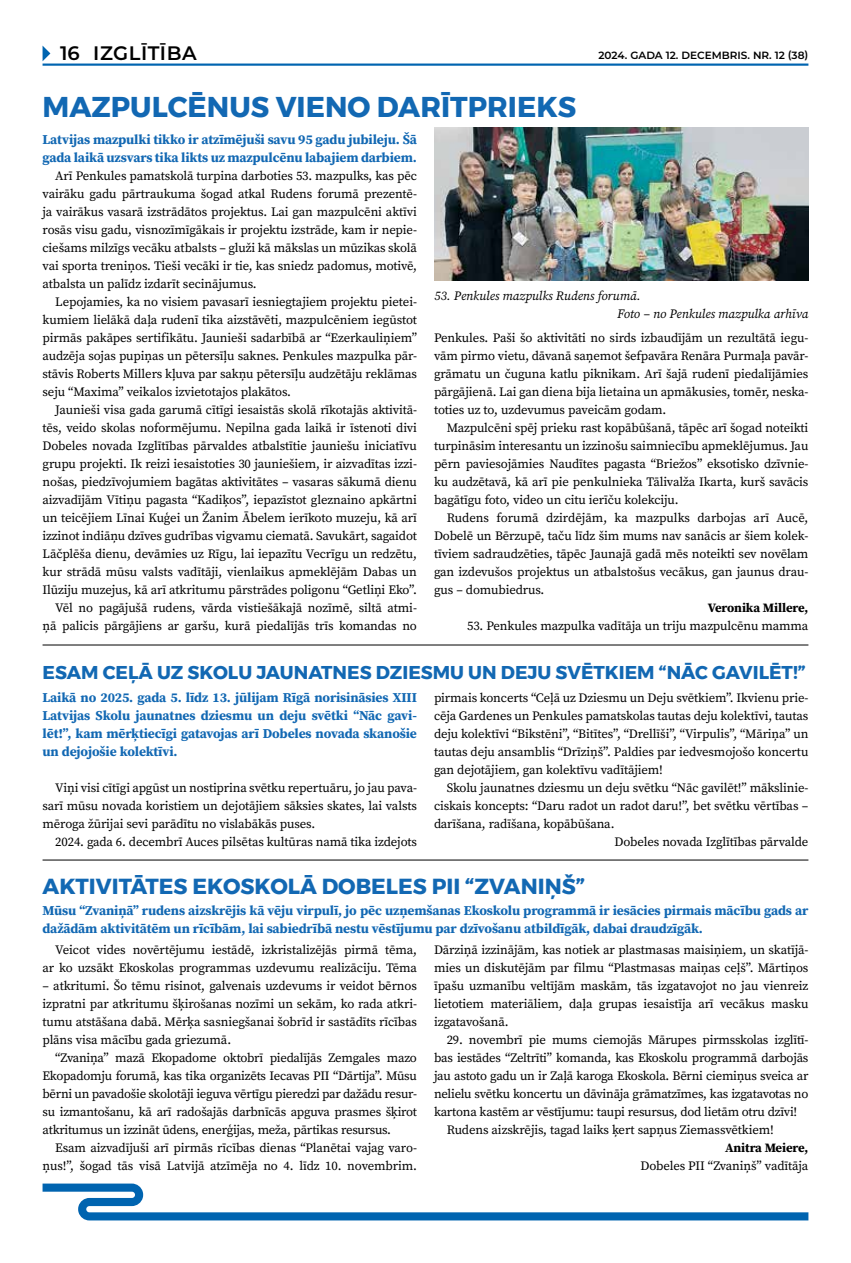
<style>
.page{position:relative;width:851px;height:1263px;background:#fff}
.page>*{position:absolute;margin:0;border:0;box-sizing:border-box;transform-origin:0 0}
.t1{font:700 28.65px "Montserrat";color:#1268b3}
.t2{font:700 21.75px "Montserrat";color:#1268b3}
.t3{font:600 19.5px "Montserrat";letter-spacing:.025em;color:#000}
.t4{font:700 18.45px "Montserrat";color:#1268b3}
.t5{font:700 13.5px/18px "Source Serif Pro";letter-spacing:-.01em;color:#1268b3}
.t6{font:12.75px/18px "Source Serif Pro";letter-spacing:-.01em;color:#000;text-align:justify}
.t7{font:italic 12.75px/18px "Source Serif Pro";letter-spacing:-.005em;color:#000}
.t8{font:700 12.75px "Source Serif Pro";letter-spacing:-.01em;color:#000}
.t9{font:600 10.5px "Montserrat";color:#000}
</style>
<div class="page">
<hr style="left:43px;top:64px;width:765px;height:2px;background:#0064b0">
<svg style="left:43px;top:46px;width:7px;height:15px"></svg>
<svg style="left:43px;top:1183px;width:765px;height:37px"></svg>
<img style="left:434px;top:128px;width:374px;height:153px">
<hr style="left:43px;top:860px;width:765px;height:1px;background:#000">
<hr style="left:43px;top:645px;width:765px;height:1px;background:#000">
<h3 class="t3" style="left:60px;top:39px;width:138px">16 IZGLĪTĪBA</h3>
<p class="t9" style="left:598px;top:47px;width:211px">2024. GADA 12. DECEMBRIS. NR. 12 (38)</p>
<h1 class="t1" style="left:43px;top:84px;width:535px">MAZPULCĒNUS VIENO DARĪTPRIEKS</h1>
<p class="t5" style="left:43px;top:130px;width:376px">Latvijas mazpulki tikko ir atzīmējuši savu 95 gadu jubileju. Šā gada laikā uzsvars tika likts uz mazpulcēnu labajiem darbiem.</p>
<p class="t6" style="left:43px;top:167px;width:376px;text-indent:13px">Arī Penkules pamatskolā turpina darboties 53. mazpulks, kas pēc vairāku gadu pārtraukuma šogad atkal Rudens forumā prezentē&shy;ja vairākus vasarā izstrādātos projektus. Lai gan mazpulcēni aktīvi rosās visu gadu, visnozīmīgākais ir projektu izstrāde, kam ir nepie&shy;ciešams milzīgs vecāku atbalsts – gluži kā mākslas un mūzikas skolā vai sporta treniņos. Tieši vecāki ir tie, kas sniedz padomus, motivē, atbalsta un palīdz izdarīt secinājumus.</p>
<p class="t6" style="left:43px;top:293px;width:376px;text-indent:13px">Lepojamies, ka no visiem pavasarī iesniegtajiem projektu pietei&shy;kumiem lielākā daļa rudenī tika aizstāvēti, mazpulcēniem iegūstot pirmās pakāpes sertifikātu. Jaunieši sadarbībā ar “Ezerkauliņiem” audzēja sojas pupiņas un pētersīļu saknes. Penkules mazpulka pār&shy;stāvis Roberts Millers kļuva par sakņu pētersīļu audzētāju reklāmas seju “Maxima” veikalos izvietotajos plakātos.</p>
<p class="t6" style="left:43px;top:401px;width:376px;text-align:right">Jaunieši visa gada garumā cītīgi iesaistās skolā rīkotajās aktivitā&shy;tēs, veido skolas noformējumu. Nepilna gada laikā ir īstenoti divi Dobeles novada Izglītības pārvaldes atbalstītie jauniešu iniciatīvu grupu projekti. Ik reizi iesaistoties 30 jauniešiem, ir aizvadītas izzi&shy;nošas, piedzīvojumiem bagātas aktivitātes – vasaras sākumā dienu aizvadījām Vītiņu pagasta “Kadiķos”, iepazīstot gleznaino apkārtni un teicējiem Līnai Kuģei un Žanim Ābelem ierīkoto muzeju, kā arī izzinot indiāņu dzīves gudrības vigvamu ciematā. Savukārt, sagaidot Lāčplēša dienu, devāmies uz Rīgu, lai iepazītu Vecrīgu un redzētu, kur strādā mūsu valsts vadītāji, vienlaikus apmeklējām Dabas un Ilūziju muzejus, kā arī atkritumu pārstrādes poligonu “Getliņi Eko”.<br>Vēl no pagājušā rudens, vārda vistiešākajā nozīmē, siltā atmi&shy;ņā palicis pārgājiens ar garšu, kurā piedalījās trīs komandas no</p>
<p class="t7" style="left:617px;top:287px;width:193px;text-indent:-183px">53. Penkules mazpulks Rudens forumā.<br>Foto – no Penkules mazpulka arhīva</p>
<p class="t6" style="left:434px;top:329px;width:376px">Penkules. Paši šo aktivitāti no sirds izbaudījām un rezultātā iegu&shy;vām pirmo vietu, dāvanā saņemot šefpavāra Renāra Purmaļa pavār&shy;grāmatu un čuguna katlu piknikam. Arī šajā rudenī piedalījāmies pārgājienā. Lai gan diena bija lietaina un apmākusies, tomēr, neska&shy;toties uz to, uzdevumus paveicām godam.</p>
<p class="t6" style="left:434px;top:419px;width:376px;text-indent:13px">Mazpulcēni spēj prieku rast kopābūšanā, tāpēc arī šogad noteikti turpināsim interesantu un izzinošu saimniecību apmeklējumus. Jau pērn paviesojāmies Naudītes pagasta “Briežos” eksotisko dzīvnie&shy;ku audzētavā, kā arī pie penkulnieka Tālivalža Ikarta, kurš savācis bagātīgu foto, video un citu ierīču kolekciju.</p>
<p class="t6" style="left:434px;top:509px;width:376px;text-indent:13px">Rudens forumā dzirdējām, ka mazpulks darbojas arī Aucē, Dobelē un Bērzupē, taču līdz šim mums nav sanācis ar šiem kolek&shy;tīviem sadraudzēties, tāpēc Jaunajā gadā mēs noteikti sev novēlam gan izdevušos projektus un atbalstošus vecākus, gan jaunus drau&shy;gus – domubiedrus.</p>
<p class="t8" style="left:707px;top:599px;width:102px">Veronika Millere,</p>
<p class="t6" style="left:467px;top:617px;width:343px">53. Penkules mazpulka vadītāja un triju mazpulcēnu mamma</p>
<h3 class="t4" style="left:43px;top:657px;width:764px">ESAM CEĻĀ UZ SKOLU JAUNATNES DZIESMU UN DEJU SVĒTKIEM “NĀC GAVILĒT!”</h3>
<p class="t5" style="left:43px;top:688px;width:376px;text-align:justify">Laikā no 2025. gada 5. līdz 13. jūlijam Rīgā norisināsies XIII Latvijas Skolu jaunatnes dziesmu un deju svētki “Nāc gavi&shy;lēt!”, kam mērķtiecīgi gatavojas arī Dobeles novada skanošie un dejojošie kolektīvi.</p>
<p class="t6" style="left:43px;top:779px;width:376px;text-indent:13px">Viņi visi cītīgi apgūst un nostiprina svētku repertuāru, jo jau pava&shy;sarī mūsu novada koristiem un dejotājiem sāksies skates, lai valsts mēroga žūrijai sevi parādītu no vislabākās puses.</p>
<p class="t6" style="left:55px;top:833px;width:363px">2024. gada 6. decembrī Auces pilsētas kultūras namā tika izdejots</p>
<p class="t6" style="left:434px;top:689px;width:376px">pirmais koncerts “Ceļā uz Dziesmu un Deju svētkiem”. Ikvienu prie&shy;cēja Gardenes un Penkules pamatskolas tautas deju kolektīvi, tautas deju kolektīvi “Bikstēni”, “Bitītes”, “Drellīši”, “Virpulis”, “Māriņa” un tautas deju ansamblis “Drīziņš”. Paldies par iedvesmojošo koncertu gan dejotājiem, gan kolektīvu vadītājiem!</p>
<p class="t6" style="left:446px;top:779px;width:363px">Skolu jaunatnes dziesmu un deju svētku “Nāc gavilēt!” mākslinie-</p>
<p class="t6" style="left:434px;top:797px;width:376px">ciskais koncepts: “Daru radot un radot daru!”, bet svētku vērtības –</p>
<p class="t6" style="left:434px;top:815px;width:182px">darīšana, radīšana, kopābūšana.</p>
<p class="t6" style="left:614px;top:833px;width:195px">Dobeles novada Izglītības pārvalde</p>
<h2 class="t2" style="left:43px;top:868px;width:544px">AKTIVITĀTES EKOSKOLĀ DOBELES PII “ZVANIŅŠ”</h2>
<p class="t5" style="left:43px;top:901px;width:767px">Mūsu “Zvaniņā” rudens aizskrējis kā vēju virpulī, jo pēc uzņemšanas Ekoskolu programmā ir iesācies pirmais mācību gads ar dažādām aktivitātēm un rīcībām, lai sabiedrībā nestu vēstījumu par dzīvošanu atbildīgāk, dabai draudzīgāk.</p>
<p class="t6" style="left:43px;top:941px;width:376px;text-align:right">Veicot vides novērtējumu iestādē, izkristalizējās pirmā tēma, ar ko uzsākt Ekoskolas programmas uzdevumu realizāciju. Tēma</p>
<p class="t6" style="left:43px;top:977px;width:376px">– atkritumi. Šo tēmu risinot, galvenais uzdevums ir veidot bērnos izpratni par atkritumu šķirošanas nozīmi un sekām, ko rada atkri&shy;tumu atstāšana dabā. Mērķa sasniegšanai šobrīd ir sastādīts rīcības plāns visa mācību gada griezumā.</p>
<p class="t6" style="left:43px;top:1049px;width:376px;text-indent:13px">“Zvaniņa” mazā Ekopadome oktobrī piedalījās Zemgales mazo Ekopadomju forumā, kas tika organizēts Iecavas PII “Dārtija”. Mūsu bērni un pavadošie skolotāji ieguva vērtīgu pieredzi par dažādu resur&shy;su izmantošanu, kā arī radošajās darbnīcās apguva prasmes šķirot atkritumus un izzināt ūdens, enerģijas, meža, pārtikas resursus.</p>
<p class="t6" style="left:43px;top:1139px;width:376px;text-align:right">Esam aizvadījuši arī pirmās rīcības dienas “Planētai vajag varo&shy;ņus!”, šogad tās visā Latvijā atzīmēja no 4. līdz 10. novembrim.</p>
<p class="t6" style="left:434px;top:941px;width:376px">Dārziņā izzinājām, kas notiek ar plastmasas maisiņiem, un skatījā&shy;mies un diskutējām par filmu “Plastmasas maiņas ceļš”. Mārtiņos īpašu uzmanību veltījām maskām, tās izgatavojot no jau vienreiz lietotiem materiāliem, daļa grupas iesaistīja arī vecākus masku izgatavošanā.</p>
<p class="t6" style="left:446px;top:1031px;width:363px">29. novembrī pie mums ciemojās Mārupes pirmsskolas izglītī-</p>
<p class="t6" style="left:434px;top:1049px;width:376px">bas iestādes “Zeltrīti” komanda, kas Ekoskolu programmā darbojās</p>
<p class="t6" style="left:434px;top:1067px;width:376px">jau astoto gadu un ir Zaļā karoga Ekoskola. Bērni ciemiņus sveica ar</p>
<p class="t6" style="left:434px;top:1085px;width:376px">nelielu svētku koncertu un dāvināja grāmatzīmes, kas izgatavotas no</p>
<p class="t6" style="left:434px;top:1103px;width:365px">kartona kastēm ar vēstījumu: taupi resursus, dod lietām otru dzīvi!</p>
<p class="t6" style="left:446px;top:1121px;width:328px">Rudens aizskrējis, tagad laiks ķert sapņus Ziemassvētkiem!</p>
<p class="t8" style="left:725px;top:1139px;width:85px">Anitra Meiere,</p>
<p class="t6" style="left:640px;top:1157px;width:169px">Dobeles PII “Zvaniņš” vadītāja</p>
</div>
